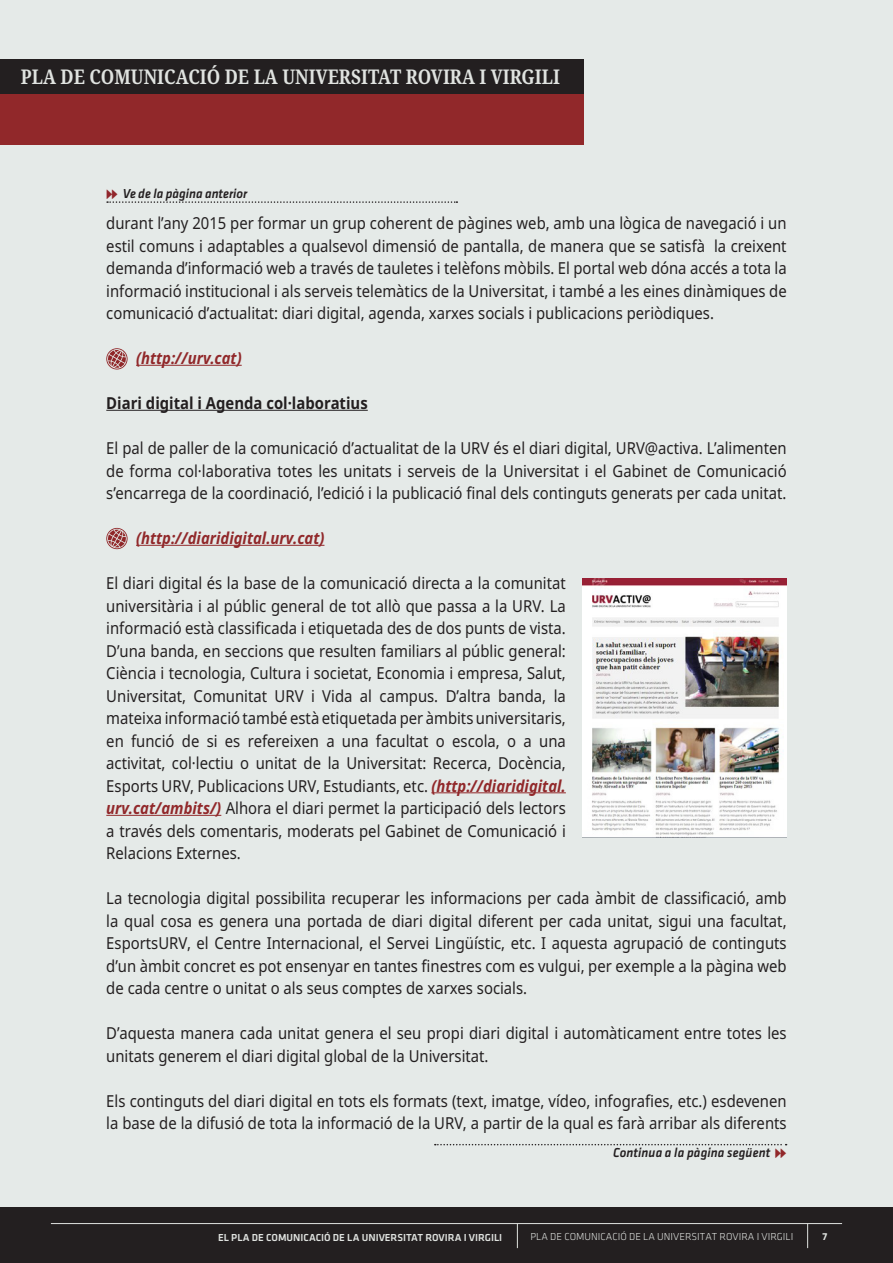
<style>
.page{position:relative;width:893px;height:1263px;background:#e5eae8}
.page>*{position:absolute;margin:0;border:0;box-sizing:border-box;transform-origin:0 0}
.t1{font:700 20.25px "Noto Serif";color:#e0e3e0;scale:.85 1}
.t2{font:16.5px/22.5px "Noto Sans";color:#231f20;text-align:justify;scale:.9 1}
.t3{font:italic 700 16.5px "Noto Sans";color:#91282a;scale:.9 1}
.t4{font:700 16.5px "Noto Sans";color:#231f20;scale:.9 1}
.t5{font:italic 500 13.5px "Klavika";letter-spacing:.005em;color:#231f20;scale:.95 1}
.t6{font:500 10.5px "Klavika";color:#e0e3e0}
.t7{font:10.5px "Klavika Light OSF";color:#e0e3e0}
.t8{font:700 10.5px "Klavika";color:#e0e3e0}
.s1{font-family:"Guifxv 2 Transports";font-weight:400;font-style:normal;color:#91262b}
.s2{font-weight:700;font-style:italic;color:#91282a}
.s3{font-family:"Guifxv 2 Transports";font-weight:400;font-style:normal;color:#92282a}
</style>
<div class="page">
<hr style="left:136px;top:365px;width:106px;height:1px;background:#91282a">
<hr style="left:106px;top:410px;width:262px;height:1px;background:#231f20">
<hr style="left:136px;top:545px;width:188px;height:1px;background:#91282a">
<hr style="left:431px;top:792px;width:135px;height:1px;background:#91282a">
<hr style="left:106px;top:815px;width:115px;height:1px;background:#91282a">
<div style="left:0;top:94px;width:584px;height:51px;background:#91282a"></div>
<div style="left:0;top:60px;width:584px;height:34px;background:#231f20"></div>
<svg style="left:107px;top:201px;width:350px;height:2px"></svg>
<img style="left:583px;top:578px;width:204px;height:259px">
<div style="left:0;top:1208px;width:893px;height:55px;background:#231f20"></div>
<hr style="left:51px;top:1223px;width:791px;height:1px;background:#e0e3e0">
<svg style="left:517px;top:1224px;width:1px;height:24px"></svg>
<svg style="left:807px;top:1224px;width:1px;height:24px"></svg>
<svg style="left:435px;top:1144px;width:352px;height:1px"></svg>
<svg style="left:106px;top:348px;width:22px;height:22px"></svg>
<svg style="left:106px;top:528px;width:22px;height:21px"></svg>
<p class="t1" style="left:21px;top:63px;width:636px">PLA DE COMUNICACIÓ DE LA UNIVERSITAT ROVIRA I VIRGILI</p>
<p class="t5" style="left:106px;top:186px;width:150px"><span class="s1">6</span> Ve de la pàgina anterior</p>
<p class="t2" style="left:106px;top:211px;width:757px">durant l’any 2015 per formar un grup coherent de pàgines web, amb una lògica de navegació i un estil comuns i adaptables a qualsevol dimensió de pantalla, de manera que se satisfà la creixent demanda d’informació web a través de tauletes i telèfons mòbils. El portal web dóna accés a tota la informació institucional i als serveis telemàtics de la Universitat, i també a les eines dinàmiques de comunicació d’actualitat: diari digital, agenda, xarxes socials i publicacions periòdiques.</p>
<p class="t3" style="left:136px;top:346px;width:119px">(http://urv.cat)</p>
<p class="t4" style="left:106px;top:391px;width:292px">Diari digital i Agenda col·laboratius</p>
<p class="t2" style="left:106px;top:436px;width:757px">El pal de paller de la comunicació d’actualitat de la URV és el diari digital, URV@activa. L’alimenten de forma col·laborativa totes les unitats i serveis de la Universitat i el Gabinet de Comunicació s’encarrega de la coordinació, l’edició i la publicació final dels continguts generats per cada unitat.</p>
<p class="t3" style="left:136px;top:526px;width:211px">(http://diaridigital.urv.cat)</p>
<p class="t2" style="left:106px;top:571px;width:512px">El diari digital és la base de la comunicació directa a la comunitat universitària i al públic general de tot allò que passa a la URV. La informació està classificada i etiquetada des de dos punts de vista.<br>D’una banda, en seccions que resulten familiars al públic general:<br>Ciència i tecnologia, Cultura i societat, Economia i empresa, Salut, Universitat, Comunitat URV i Vida al campus. D’altra banda, la mateixa informació també està etiquetada per àmbits universitaris, en funció de si es refereixen a una facultat o escola, o a una activitat, col·lectiu o unitat de la Universitat: Recerca, Docència, Esports URV, Publicacions URV, Estudiants, etc. <span class="s2">(http://diaridigital. urv.cat/ambits/)</span> Alhora el diari permet la participació dels lectors a través dels comentaris, moderats pel Gabinet de Comunicació i Relacions Externes.</p>
<p class="t2" style="left:106px;top:886px;width:757px">La tecnologia digital possibilita recuperar les informacions per cada àmbit de classificació, amb la qual cosa es genera una portada de diari digital diferent per cada unitat, sigui una facultat, EsportsURV, el Centre Internacional, el Servei Lingüístic, etc. I aquesta agrupació de continguts d’un àmbit concret es pot ensenyar en tantes finestres com es vulgui, per exemple a la pàgina web de cada centre o unitat o als seus comptes de xarxes socials.</p>
<p class="t2" style="left:106px;top:1021px;width:757px">D’aquesta manera cada unitat genera el seu propi diari digital i automàticament entre totes les unitats generem el diari digital global de la Universitat.</p>
<p class="t2" style="left:106px;top:1089px;width:757px">Els continguts del diari digital en tots els formats (text, imatge, vídeo, infografies, etc.) esdevenen la base de la difusió de tota la informació de la URV, a partir de la qual es farà arribar als diferents</p>
<p class="t5" style="left:613px;top:1145px;width:184px">Continua a la pàgina següent <span class="s3">6</span></p>
<p class="t6" style="left:218px;top:1231px;width:286px">EL PLA DE COMUNICACIÓ DE LA UNIVERSITAT ROVIRA I VIRGILI</p>
<p class="t7" style="left:530px;top:1231px;width:264px">PLA DE COMUNICACIÓ DE LA UNIVERSITAT ROVIRA I VIRGILI</p>
<p class="t8" style="left:822px;top:1231px;width:6px">7</p>
</div>
